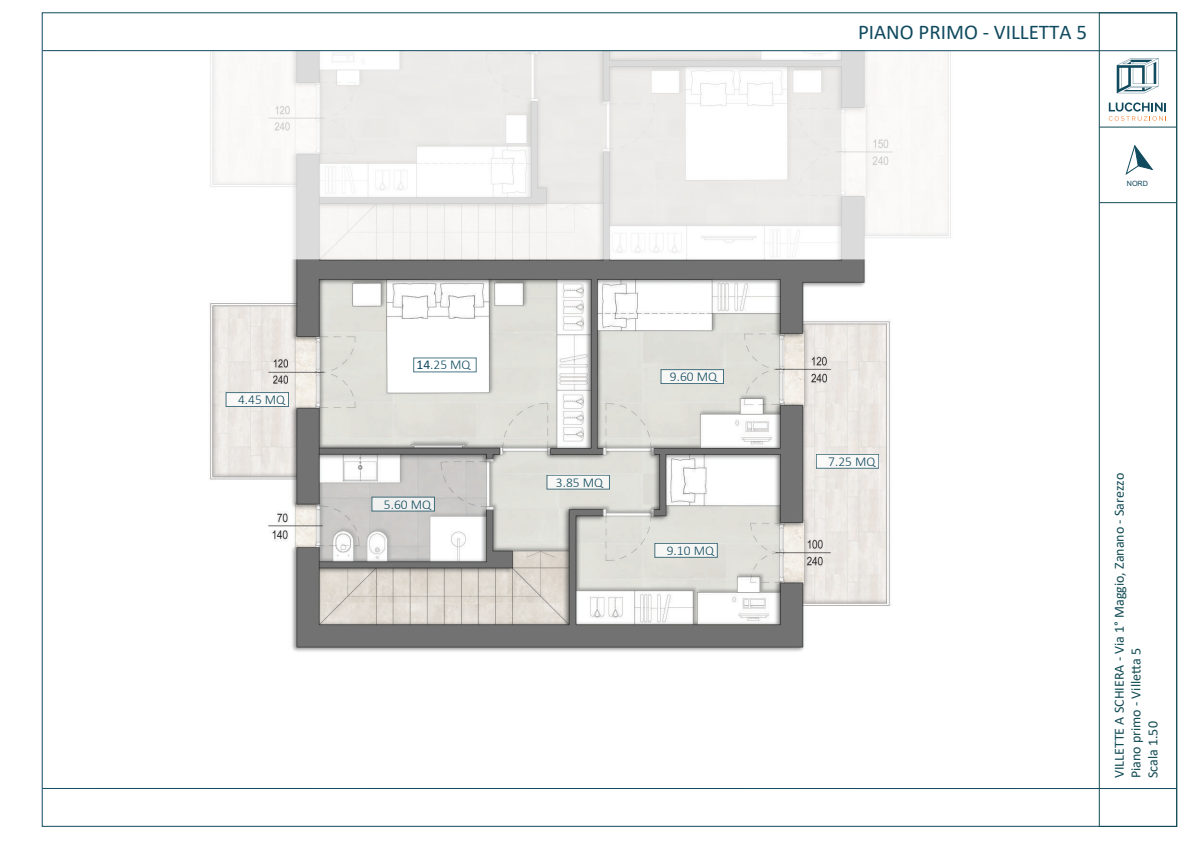
<style>
.page{position:relative;width:1191px;height:842px;background:#fff}
.page>*{position:absolute;margin:0;border:0;box-sizing:border-box;transform-origin:0 0}
.t1{font:21px "Calibri";color:#104a5e}
.t2{font:14px/16.8px "Calibri";color:#124b54}
.t3{font:300 13.5px "Calibri";color:#104a5e}
.t4{font:7.2px "Arial";color:#104a5e}
.s1{font-weight:400}
</style>
<div class="page">
<img style="left:210px;top:259px;width:682px;height:393px">
<svg style="left:44px;top:51px;width:1054px;height:208px"></svg>
<div style="left:547px;top:475px;width:62px;height:14px;background:#f7f7f5"></div>
<div style="left:226px;top:393px;width:62px;height:13px;background:#faf9f8"></div>
<div style="left:414px;top:358px;width:62px;height:14px;background:#fff"></div>
<div style="left:372px;top:497px;width:62px;height:14px;background:#f1f1f0"></div>
<div style="left:661px;top:370px;width:62px;height:14px;background:#f7f6f5"></div>
<div style="left:655px;top:543px;width:62px;height:14px;background:#f7f7f5"></div>
<div style="left:816px;top:454px;width:62px;height:14px;background:#faf8f7"></div>
<hr style="left:43px;top:50px;width:1133px;height:1px;background:#104a5e">
<hr style="left:43px;top:788px;width:1133px;height:1px;background:#104a5e">
<div style="left:1098px;top:12px;width:79px;height:815px;border:1px solid #124b54"></div>
<hr style="left:1099px;top:127px;width:77px;height:1px;background:#124b54">
<svg style="left:1108px;top:103px;width:58px;height:18px"></svg>
<svg style="left:1116px;top:58px;width:42px;height:35px"></svg>
<svg style="left:1125px;top:145px;width:28px;height:30px"></svg>
<hr style="left:1099px;top:202px;width:77px;height:1px;background:#124b54">
<p class="t3" style="left:238px;top:391px;width:49px">4.45 MQ</p>
<p class="t3" style="left:416px;top:356px;width:56px"><span class="s1">14</span>.25 MQ</p>
<p class="t3" style="left:384px;top:496px;width:49px">5.60 MQ</p>
<p class="t3" style="left:556px;top:474px;width:49px">3.85 MQ</p>
<p class="t3" style="left:670px;top:368px;width:49px">9.60 MQ</p>
<p class="t3" style="left:667px;top:542px;width:49px">9.10 MQ</p>
<h1 class="t1" style="left:858px;top:17px;width:230px">PIANO PRIMO - VILLETTA 5</h1>
<p class="t4" style="left:1126px;top:179px;width:23px">NORD</p>
<p class="t3" style="left:828px;top:453px;width:49px">7.25 MQ</p>
<p class="t2" style="left:1110px;top:778px;width:307px;rotate:-90deg">VILLETTE A SCHIERA - Via 1° Maggio, Zanano - Sarezzo<br>Piano primo - Ville a 5<br>Scala 1.50</p>
</div>
